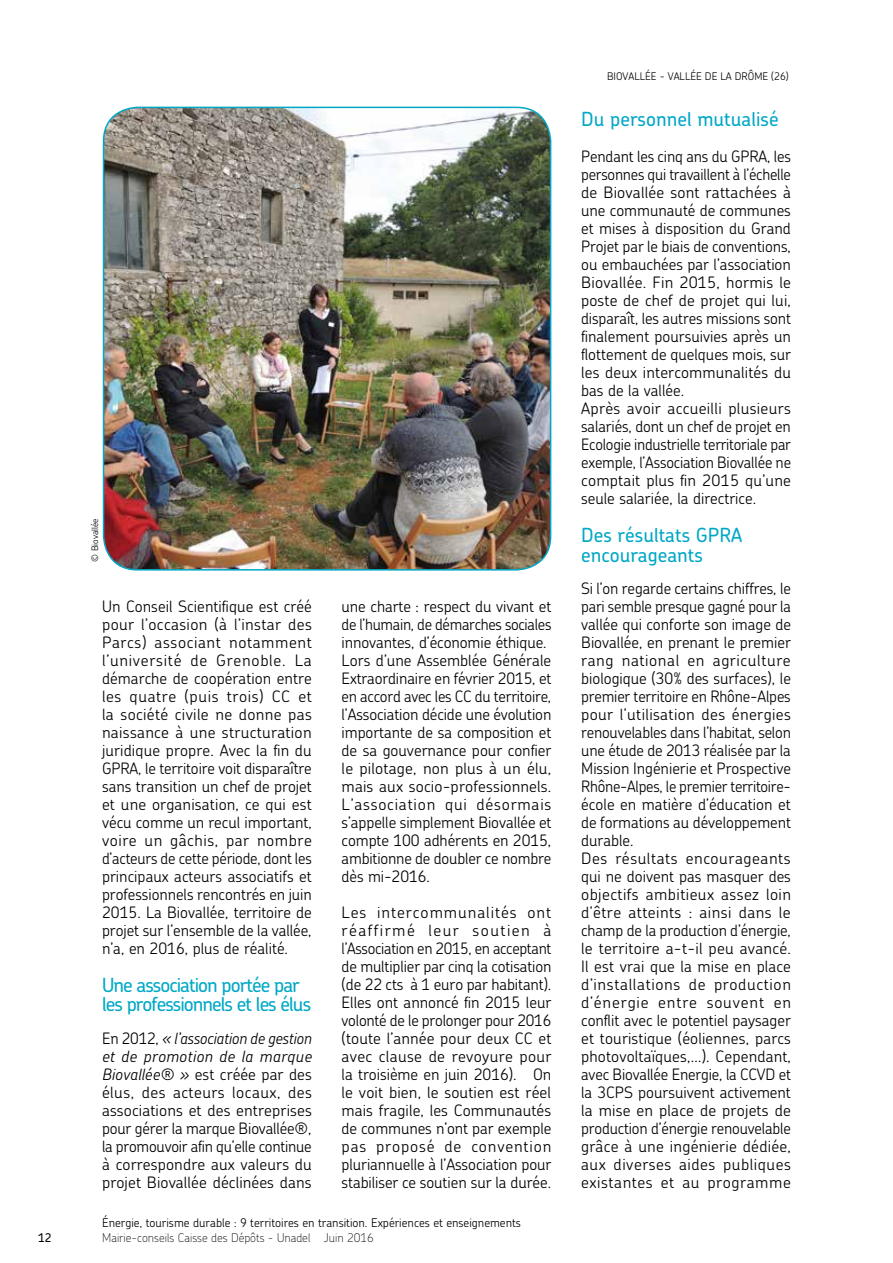
<style>
.page{position:relative;width:893px;height:1263px;background:#fff}
.page>*{position:absolute;margin:0;border:0;box-sizing:border-box;transform-origin:0 0}
.t1{font:500 19.5px/19.5px "Chevin";letter-spacing:-.05em;color:#00a8c6}
.t2{font:500 19.5px/19.5px "Chevin";color:#00a8c6}
.t3{font:300 15.75px/18px "Chevin";color:#000;text-align:justify}
.t4{font:300 12px "Chevin";color:#000}
.t5{font:100 12px "Chevin";color:#000}
.t6{font:500 12px "Chevin";color:#000}
.t7{font:300 10.5px "Chevin";color:#000}
.t8{font:300 9px "Chevin";color:#000}
.s1{font-style:italic}
</style>
<div class="page">
<img style="left:104px;top:107px;width:447px;height:463px">
<div style="left:103px;top:107px;width:448px;height:464px;border:2px solid #00a8c6;border-radius:34px"></div>
<p class="t6" style="left:38px;top:1230px;width:15px">12</p>
<p class="t8" style="left:89px;top:562px;width:45px;rotate:-90deg">© Biovallée</p>
<p class="t3" style="left:102px;top:597px;width:211px">Un Conseil Scientifique est créé pour l’occasion (à l’instar des Parcs) associant notamment l’université de Grenoble. La démarche de coopération entre les quatre (puis trois) CC et la société civile ne donne pas naissance à une structuration juridique propre. Avec la fin du GPRA, le territoire voit disparaître sans transition un chef de projet et une organisation, ce qui est vécu comme un recul important, voire un gâchis, par nombre d’acteurs de cette période, dont les principaux acteurs associatifs et professionnels rencontrés en juin 2015. La Biovallée, territoire de projet sur l’ensemble de la vallée, n’a, en 2016, plus de réalité.</p>
<p class="t1" style="left:102px;top:974px;width:211px">Une association portée par les professionnels et les élus</p>
<p class="t3" style="left:102px;top:1029px;width:211px">En 2012, <span class="s1">« l’association de gestion et de promotion de la marque Biovallée® »</span> est créée par des élus, des acteurs locaux, des associations et des entreprises pour gérer la marque Biovallée®, la promouvoir afin qu’elle continue à correspondre aux valeurs du projet Biovallée déclinées dans</p>
<p class="t3" style="left:342px;top:597px;width:211px;text-align:left">une charte : respect du vivant et de l’humain, de démarches sociales innovantes, d’économie éthique.<br>Lors d’une Assemblée Générale<br>Extraordinaire en février 2015, et en accord avec les CC du territoire, l’Association décide une évolution importante de sa composition et de sa gouvernance pour confier le pilotage, non plus à un élu, mais aux socio-professionnels.<br>L’association qui désormais s’appelle simplement Biovallée et compte 100 adhérents en 2015, ambitionne de doubler ce nombre dès mi-2016.</p>
<p class="t3" style="left:342px;top:903px;width:211px">Les intercommunalités ont réaffirmé leur soutien à l’Association en 2015, en acceptant de multiplier par cinq la cotisation (de 22 cts à 1 euro par habitant).<br>Elles ont annoncé fin 2015 leur volonté de le prolonger pour 2016 (toute l’année pour deux CC et avec clause de revoyure pour la troisième en juin 2016). On le voit bien, le soutien est réel mais fragile, les Communautés de communes n’ont par exemple pas proposé de convention pluriannuelle à l’Association pour stabiliser ce soutien sur la durée.</p>
<p class="t4" style="left:102px;top:1215px;width:420px">Énergie, tourisme durable : 9 territoires en transition. Expériences et enseignements</p>
<p class="t5" style="left:102px;top:1230px;width:273px">Mairie-conseils Caisse des Dépôts - Unadel Juin 2016</p>
<p class="t7" style="left:607px;top:69px;width:183px">BIOVALLÉE - VALLÉE DE LA DRÔME (26)</p>
<p class="t2" style="left:581px;top:109px;width:199px">Du personnel mutualisé</p>
<p class="t3" style="left:581px;top:147px;width:211px;text-align:left">Pendant les cinq ans du GPRA, les personnes qui travaillent à l’échelle de Biovallée sont rattachées à une communauté de communes et mises à disposition du Grand<br>Projet par le biais de conventions, ou embauchées par l’association<br>Biovallée. Fin 2015, hormis le poste de chef de projet qui lui, disparaît, les autres missions sont finalement poursuivies après un flottement de quelques mois, sur les deux intercommunalités du bas de la vallée.<br>Après avoir accueilli plusieurs salariés, dont un chef de projet en<br>Ecologie industrielle territoriale par exemple, l’Association Biovallée ne comptait plus fin 2015 qu’une seule salariée, la directrice.</p>
<p class="t2" style="left:581px;top:525px;width:163px">Des résultats GPRA encourageants</p>
<p class="t3" style="left:581px;top:579px;width:211px;text-align:left">Si l’on regarde certains chiffres, le pari semble presque gagné pour la vallée qui conforte son image de<br>Biovallée, en prenant le premier rang national en agriculture biologique (30% des surfaces), le premier territoire en Rhône-Alpes pour l’utilisation des énergies renouvelables dans l’habitat, selon une étude de 2013 réalisée par la<br>Mission Ingénierie et Prospective<br>Rhône-Alpes, le premier territoire&shy;école en matière d’éducation et de formations au développement durable.<br>Des résultats encourageants qui ne doivent pas masquer des objectifs ambitieux assez loin d’être atteints : ainsi dans le champ de la production d’énergie, le territoire a-t-il peu avancé.<br>Il est vrai que la mise en place d’installations de production d’énergie entre souvent en conflit avec le potentiel paysager et touristique (éoliennes, parcs photovoltaïques,…). Cependant, avec Biovallée Energie, la CCVD et la 3CPS poursuivent activement la mise en place de projets de production d’énergie renouvelable grâce à une ingénierie dédiée, aux diverses aides publiques existantes et au programme</p>
</div>
